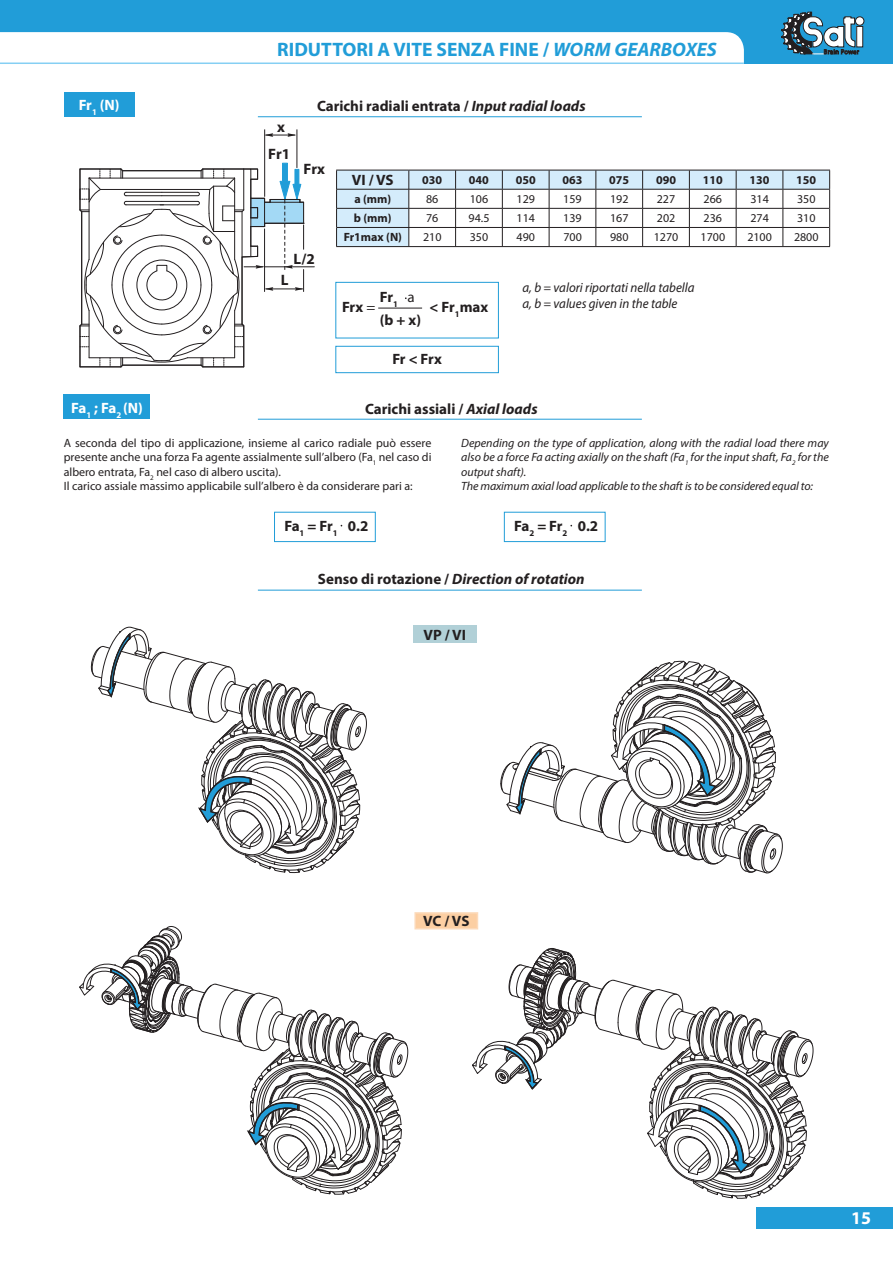
<style>
.page{position:relative;width:893px;height:1263px;background:#fff}
.page>*{position:absolute;margin:0;border:0;box-sizing:border-box;transform-origin:0 0}
.t1{font:700 19.5px "Myriad Pro";color:#219dd8}
.t2{font:700 18px "Myriad Pro";color:#fff}
.t3{font:700 15.15px "Myriad Pro";color:#231f20}
.t4{font:700 15px/23px "Myriad Pro";color:#231f20}
.t5{font:italic 700 15px "Myriad Pro";color:#231f20}
.t6{font:700 15px "Myriad Pro";color:#fff}
.t7{font:italic 13.5px "Myriad Pro";color:#231f20;scale:.96 1}
.t8{font:12px/14.4px "Myriad Pro";color:#231f20}
.t9{font:italic 12px/14.4px "Myriad Pro";color:#231f20}
.t10{font:700 12px "Myriad Pro";color:#231f20}
.s1{font-style:italic}
.s2{font-weight:400}
.s3{font-style:normal}
</style>
<div class="page">
<div style="left:0;top:0;width:893px;height:64px;background:#219dd8"></div>
<div style="left:757px;top:1207px;width:136px;height:22px;background:#219dd8"></div>
<div style="left:0;top:32px;width:744px;height:61px;background:#fff"></div>
<hr style="left:0;top:63px;width:744px;height:1px;background:#85cff3">
<div style="left:857px;top:26px;width:6px;height:21px;background:#fff"></div>
<div style="left:856px;top:26px;width:7px;height:21px;border:1px solid #231f20"></div>
<div style="left:855px;top:17px;width:9px;height:8px;background:#fff;border-radius:50%"></div>
<div style="left:855px;top:17px;width:9px;height:8px;border:1px solid #231f20;border-radius:50%"></div>
<svg style="left:781px;top:12px;width:78px;height:43px"></svg>
<hr style="left:258px;top:590px;width:384px;height:1px;background:#219dd8">
<svg style="left:90px;top:626px;width:277px;height:247px"></svg>
<svg style="left:501px;top:661px;width:281px;height:212px"></svg>
<svg style="left:79px;top:926px;width:329px;height:269px"></svg>
<svg style="left:472px;top:948px;width:341px;height:251px"></svg>
<div style="left:413px;top:626px;width:64px;height:17px;background:#b1d0d7"></div>
<div style="left:415px;top:913px;width:62px;height:16px;background:#fccfa3"></div>
<div style="left:414px;top:912px;width:64px;height:18px;border:2px solid #fcdaba"></div>
<hr style="left:258px;top:116px;width:384px;height:1px;background:#219dd8">
<div style="left:64px;top:93px;width:71px;height:24px;background:#219dd8"></div>
<hr style="left:264px;top:129px;width:1px;height:68px;background:#231f20">
<hr style="left:297px;top:129px;width:1px;height:39px;background:#231f20">
<svg style="left:265px;top:133px;width:31px;height:4px"></svg>
<svg style="left:79px;top:162px;width:235px;height:206px"></svg>
<hr style="left:378px;top:308px;width:44px;height:1px;background:#231f20">
<div style="left:336px;top:282px;width:163px;height:56px;border:1px solid #219dd8"></div>
<div style="left:336px;top:346px;width:163px;height:27px;border:1px solid #219dd8"></div>
<svg style="left:336px;top:170px;width:494px;height:76px"></svg>
<hr style="left:336px;top:246px;width:400px;height:1px;background:#231f20">
<hr style="left:736px;top:246px;width:94px;height:1px;background:#231f20">
<hr style="left:258px;top:419px;width:384px;height:1px;background:#219dd8">
<div style="left:64px;top:395px;width:86px;height:24px;background:#219dd8"></div>
<div style="left:274px;top:512px;width:101px;height:30px;border:1px solid #219dd8"></div>
<div style="left:504px;top:512px;width:101px;height:30px;border:1px solid #219dd8"></div>
<h1 class="t1" style="left:277px;top:42px;width:441px">RIDUTTORI A VITE SENZA FINE / <span class="s1">WORM GEARBOXES</span></h1>
<p class="t6" style="left:79px;top:100px;width:42px">Fr<sub>1</sub> (N)</p>
<p class="t4" style="left:317px;top:96px;width:270px">Carichi radiali entrata / <span class="s1">Input radial loads</span></p>
<p class="t3" style="left:268px;top:145px;width:24px">Fr1</p>
<p class="t3" style="left:277px;top:118px;width:9px">x</p>
<p class="t3" style="left:304px;top:160px;width:23px">Frx</p>
<p class="t3" style="left:294px;top:250px;width:23px">L/2</p>
<p class="t3" style="left:281px;top:271px;width:9px">L</p>
<p class="t4" style="left:352px;top:170px;width:43px">VI / VS</p>
<p class="t10" style="left:422px;top:176px;width:21px">030</p>
<p class="t10" style="left:469px;top:176px;width:21px">040</p>
<p class="t10" style="left:516px;top:176px;width:21px">050</p>
<p class="t10" style="left:562px;top:176px;width:21px">063</p>
<p class="t10" style="left:609px;top:176px;width:21px">075</p>
<p class="t10" style="left:656px;top:176px;width:21px">090</p>
<p class="t10" style="left:703px;top:176px;width:21px">110</p>
<p class="t10" style="left:749px;top:176px;width:21px">130</p>
<p class="t10" style="left:796px;top:176px;width:21px">150</p>
<p class="t10" style="left:354px;top:195px;width:38px">a (mm)</p>
<p class="t8" style="left:426px;top:193px;width:14px">86</p>
<p class="t8" style="left:470px;top:193px;width:20px">106</p>
<p class="t8" style="left:516px;top:193px;width:20px">129</p>
<p class="t8" style="left:563px;top:193px;width:20px">159</p>
<p class="t8" style="left:610px;top:193px;width:20px">192</p>
<p class="t8" style="left:657px;top:193px;width:20px">227</p>
<p class="t8" style="left:703px;top:193px;width:20px">266</p>
<p class="t8" style="left:750px;top:193px;width:20px">314</p>
<p class="t8" style="left:797px;top:193px;width:20px">350</p>
<p class="t10" style="left:354px;top:214px;width:39px">b (mm)</p>
<p class="t8" style="left:426px;top:212px;width:14px">76</p>
<p class="t8" style="left:468px;top:212px;width:22px">94.5</p>
<p class="t8" style="left:516px;top:212px;width:20px">114</p>
<p class="t8" style="left:563px;top:212px;width:20px">139</p>
<p class="t8" style="left:610px;top:212px;width:20px">167</p>
<p class="t8" style="left:657px;top:212px;width:20px">202</p>
<p class="t8" style="left:703px;top:212px;width:20px">236</p>
<p class="t8" style="left:750px;top:212px;width:20px">274</p>
<p class="t8" style="left:797px;top:212px;width:20px">310</p>
<p class="t10" style="left:344px;top:233px;width:60px">Fr1max (N)</p>
<p class="t8" style="left:423px;top:231px;width:20px">210</p>
<p class="t8" style="left:470px;top:231px;width:20px">350</p>
<p class="t8" style="left:517px;top:231px;width:20px">490</p>
<p class="t8" style="left:563px;top:231px;width:20px">700</p>
<p class="t8" style="left:610px;top:231px;width:20px">980</p>
<p class="t8" style="left:654px;top:231px;width:26px">1270</p>
<p class="t8" style="left:700px;top:231px;width:26px">1700</p>
<p class="t8" style="left:747px;top:231px;width:26px">2100</p>
<p class="t8" style="left:794px;top:231px;width:26px">2800</p>
<p class="t7" style="left:522px;top:283px;width:181px">a, b = valori riportati nella tabella</p>
<p class="t4" style="left:380px;top:287px;width:43px">Fr<sub>1</sub> <span class="s2">a </span>(b + x)</p>
<p class="t4" style="left:430px;top:297px;width:60px">&lt; Fr<sub>1</sub>max</p>
<p class="t4" style="left:392px;top:348px;width:51px">Fr &lt; Frx</p>
<p class="t4" style="left:342px;top:297px;width:35px">Frx <span class="s2">=</span></p>
<p class="t7" style="left:522px;top:299px;width:163px">a, b = values given in the table</p>
<p class="t6" style="left:71px;top:402px;width:73px">Fa<sub>1</sub> ; Fa<sub>2</sub> (N)</p>
<p class="t4" style="left:365px;top:398px;width:174px">Carichi assiali / <span class="s1">Axial loads</span></p>
<p class="t8" style="left:64px;top:436px;width:369px">A seconda del tipo di applicazione, insieme al carico radiale può essere presente anche una forza Fa agente assialmente sull’albero (Fa<sub>1</sub> nel caso di albero entrata, Fa<sub>2</sub> nel caso di albero uscita).<br>Il carico assiale massimo applicabile sull’albero è da considerare pari a:</p>
<p class="t9" style="left:461px;top:436px;width:369px">Depending on the type of application, along with the radial load there may also be a force Fa acting axially on the shaft (Fa<sub>1</sub> for the input shaft, Fa<sub>2</sub> for the output shaft).<br>The maximum axial load applicable to the shaft is to be considered equal to:</p>
<p class="t4" style="left:284px;top:515px;width:86px">Fa<sub>1</sub> = Fr<sub>1</sub> 0.2</p>
<p class="t4" style="left:514px;top:515px;width:86px">Fa<sub>2</sub> = Fr<sub>2</sub> 0.2</p>
<p class="t5" style="left:318px;top:574px;width:268px"><span class="s3">Senso di rotazione /</span> Direction of rotation</p>
<p class="t4" style="left:424px;top:624px;width:44px">VP / VI</p>
<p class="t4" style="left:423px;top:911px;width:48px">VC / VS</p>
<h2 class="t2" style="left:851px;top:1211px;width:21px">15</h2>
</div>
